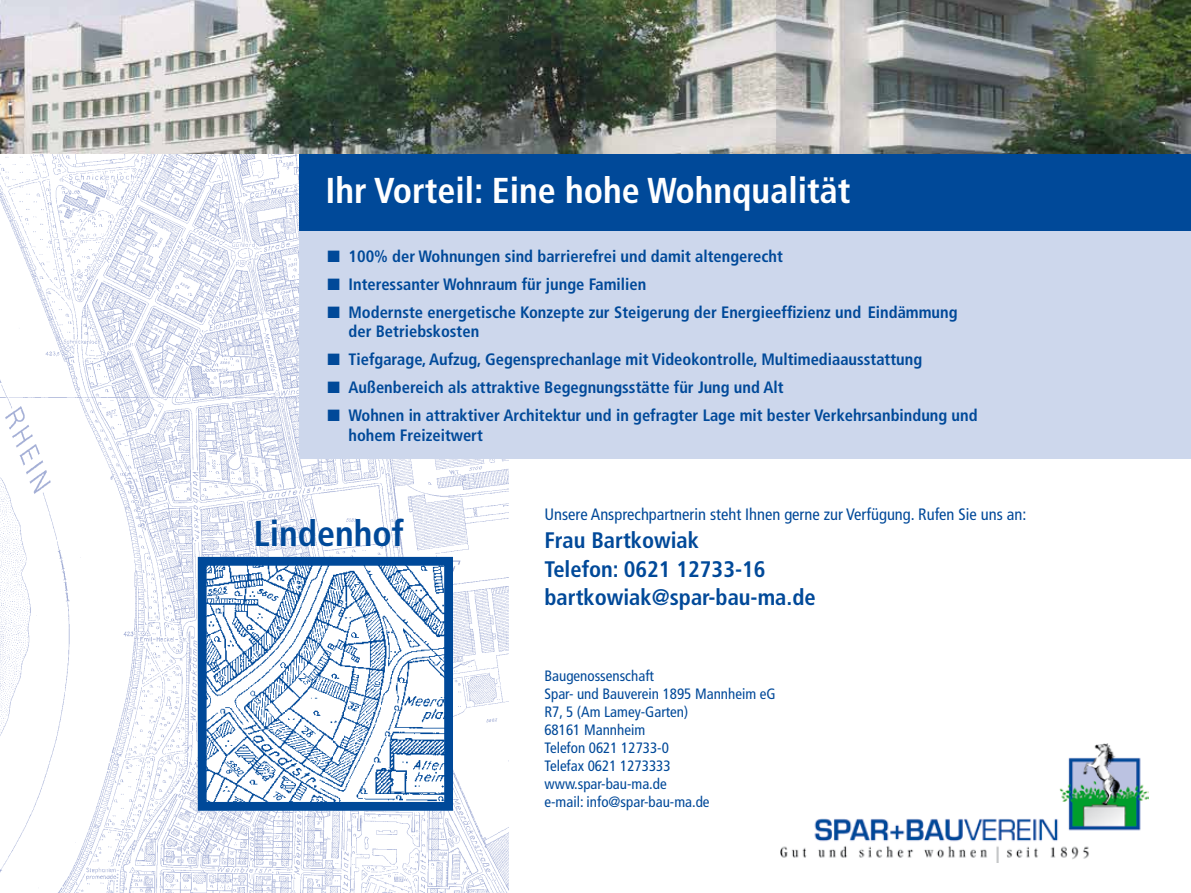
<style>
.page{position:relative;width:1191px;height:893px;background:#fff}
.page>*{position:absolute;margin:0;border:0;box-sizing:border-box;transform-origin:0 0}
.t1{font:700 condensed 36px "Frutiger";color:#fff}
.t2{font:700 condensed 36px "Frutiger";color:#004999}
.t3{font:700 condensed 22.5px/28.5px "Frutiger";color:#004999}
.t4{font:700 condensed 16.5px/19.5px "Frutiger";color:#004999}
.t5{font:condensed 16.5px "Frutiger";color:#004999}
.t6{font:condensed 15px/18px "Frutiger";color:#004999}
</style>
<div class="page">
<img style="left:780px;top:744px;width:369px;height:118px">
<img style="left:0;top:153px;width:509px;height:740px">
<img style="left:208px;top:567px;width:235px;height:234px">
<div style="left:198px;top:557px;width:255px;height:254px;border:9px solid #004999"></div>
<div style="left:300px;top:154px;width:891px;height:305px;background:#cdd7ec"></div>
<div style="left:300px;top:153px;width:891px;height:77px;background:#004999"></div>
<img style="left:0;top:0;width:1191px;height:153px">
<h1 class="t1" style="left:325px;top:170px;width:526px">Ihr Vorteil: Eine hohe Wohnqualität</h1>
<p class="t4" style="left:327px;top:246px;width:457px">■ 100% der Wohnungen sind barrierefrei und damit altengerecht</p>
<p class="t4" style="left:327px;top:274px;width:320px">■ Interessanter Wohnraum für junge Familien</p>
<p class="t4" style="left:348px;top:302px;width:610px;text-indent:-21px">■ Modernste energetische Konzepte zur Steigerung der Energieeffizienz und Eindämmung der Betriebskosten</p>
<p class="t4" style="left:327px;top:350px;width:596px">■ Tiefgarage, Aufzug, Gegensprechanlage mit Videokontrolle, Multimediaausstattung</p>
<p class="t4" style="left:327px;top:378px;width:457px">■ Außenbereich als attraktive Begegnungsstätte für Jung und Alt</p>
<p class="t4" style="left:348px;top:406px;width:630px;text-indent:-21px">■ Wohnen in attraktiver Architektur und in gefragter Lage mit bester Verkehrsanbindung und hohem Freizeitwert</p>
<h1 class="t2" style="left:254px;top:512px;width:152px">Lindenhof</h1>
<p class="t5" style="left:544px;top:504px;width:483px">Unsere Ansprechpartnerin steht Ihnen gerne zur Verfügung. Rufen Sie uns an:</p>
<h2 class="t3" style="left:544px;top:526px;width:273px">Frau Bartkowiak<br>Telefon: 0621 12733-16 bartkowiak@spar-bau-ma.de</h2>
<p class="t6" style="left:544px;top:667px;width:233px">Baugenossenschaft<br>Spar- und Bauverein 1895 Mannheim eG<br>R7, 5 (Am Lamey-Garten)<br>68161 Mannheim<br>Telefon 0621 12733-0<br>Telefax 0621 1273333 www.spar-bau-ma.de<br>e-mail: info@spar-bau-ma.de</p>
</div>
